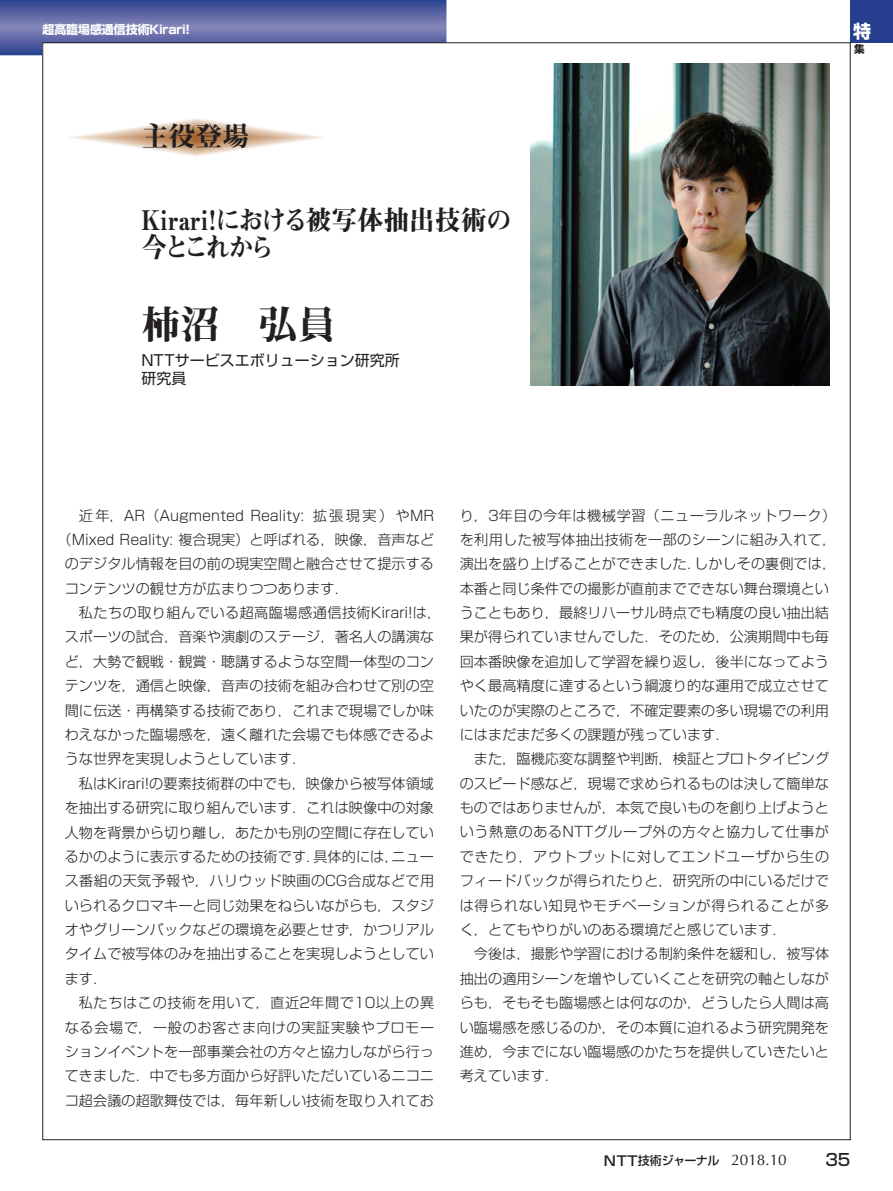
<style>
.page{position:relative;width:893px;height:1191px;background:#fff}
.page>*{position:absolute;margin:0;border:0;box-sizing:border-box;transform-origin:0 0}
.t1{font:39px "Midashi Min Pr 6 MA31";color:#231f20}
.t2{font:27px/27px "Midashi Min Pr 6 MA31";color:#231f20;scale:.95 1}
.t3{font:27px "Midashi Min Pr 6 MA31";color:#231f20}
.t4{font:700 18px "Shin Go Pr 6";color:#fff}
.t5{font:500 16.5px "Shin Go Pr 6";color:#231f20}
.t6{font:15px/18px "Shin Go Pr 6";color:#231f20}
.t7{font:300 14.1px/24.3px "Shin Go Pr 6";letter-spacing:.005em;color:#231f20;text-align:justify}
.t8{font:300 14.1px "Shin Go Pr 6";letter-spacing:.035em;color:#231f20}
.t9{font:300 14.1px "Shin Go Pr 6";letter-spacing:.025em;color:#231f20}
.t10{font:300 14.1px "Shin Go Pr 6";letter-spacing:.045em;color:#231f20}
.t11{font:300 14.1px "Shin Go Pr 6";letter-spacing:.05em;color:#231f20}
.t12{font:500 12px "Shin Go Pr 6";letter-spacing:-.05em;color:#231f20}
.t13{font:700 12px "Shin Go Pr 6";letter-spacing:-.01em;color:#fff}
.t14{font:700 10.5px "Shin Go Pr 6";color:#231f20}
.s1{font-size:13.5px}
.s2{font-family:"Optima";font-weight:400;font-size:15.3px}
</style>
<div class="page">
<svg style="left:0;top:0;width:446px;height:55px;background:#5e67a5"></svg>
<div style="left:43px;top:43px;width:807px;height:1096px;background:#fff"></div>
<div style="left:850px;top:0;width:43px;height:43px;background:#253f8e"></div>
<img style="left:531px;top:64px;width:298px;height:322px">
<svg style="left:69px;top:118px;width:255px;height:38px"></svg>
<p class="t13" style="left:42px;top:20px;width:149px">超高臨場感通信技術Kirari!</p>
<p class="t4" style="left:853px;top:17px;width:19px">特</p>
<p class="t14" style="left:854px;top:41px;width:12px">集</p>
<h2 class="t3" style="left:141px;top:115px;width:109px">主役登場</h2>
<h2 class="t2" style="left:141px;top:206px;width:391px">Kirari!における被写体抽出技術の今とこれから</h2>
<h1 class="t1" style="left:141px;top:294px;width:196px">柿沼　弘員</h1>
<p class="t6" style="left:141px;top:350px;width:260px">NTTサービスエボリューション研究所研究員</p>
<p class="t7" style="left:79px;top:502px;width:357px">近年，AR（Augmented Reality: 拡張現実）やMR</p>
<p class="t7" style="left:58px;top:526px;width:378px">（Mixed Reality: 複合現実）と呼ばれる，映像，音声など</p>
<p class="t7" style="left:65px;top:550px;width:371px">のデジタル情報を目の前の現実空間と融合させて提示する</p>
<p class="t7" style="left:65px;top:575px;width:286px">コンテンツの観せ方が広まりつつあります．</p>
<p class="t8" style="left:79px;top:601px;width:364px">私たちの取り組んでいる超高臨場感通信技術Kirari!は，</p>
<p class="t7" style="left:65px;top:623px;width:371px">スポーツの試合，音楽や演劇のステージ，著名人の講演な</p>
<p class="t7" style="left:65px;top:648px;width:371px">ど，大勢で観戦・観賞・聴講するような空間一体型のコン</p>
<p class="t7" style="left:65px;top:672px;width:371px">テンツを，通信と映像，音声の技術を組み合わせて別の空</p>
<p class="t7" style="left:65px;top:697px;width:371px">間に伝送・再構築する技術であり，これまで現場でしか味</p>
<p class="t7" style="left:65px;top:721px;width:371px">わえなかった臨場感を，遠く離れた会場でも体感できるよ</p>
<p class="t7" style="left:65px;top:745px;width:243px">うな世界を実現しようとしています．</p>
<p class="t7" style="left:79px;top:770px;width:357px">私はKirari!の要素技術群の中でも，映像から被写体領域</p>
<p class="t7" style="left:65px;top:794px;width:371px">を抽出する研究に取り組んでいます．これは映像中の対象</p>
<p class="t7" style="left:65px;top:818px;width:371px">人物を背景から切り離し，あたかも別の空間に存在してい</p>
<p class="t7" style="left:65px;top:843px;width:371px">るかのように表示するための技術です．具体的には，ニュー</p>
<p class="t9" style="left:65px;top:869px;width:371px">ス番組の天気予報や，ハリウッド映画のCG合成などで用</p>
<p class="t7" style="left:65px;top:892px;width:371px">いられるクロマキーと同じ効果をねらいながらも，スタジ</p>
<p class="t7" style="left:65px;top:916px;width:371px">オやグリーンバックなどの環境を必要とせず，かつリアル</p>
<p class="t7" style="left:65px;top:940px;width:371px">タイムで被写体のみを抽出することを実現しようとしてい</p>
<p class="t7" style="left:65px;top:965px;width:44px">ます．</p>
<p class="t10" style="left:79px;top:991px;width:357px">私たちはこの技術を用いて，直近2年間で10以上の異</p>
<p class="t11" style="left:65px;top:1015px;width:371px">なる会場で，一般のお客さま向けの実証実験やプロモー</p>
<p class="t7" style="left:65px;top:1038px;width:371px">ションイベントを一部事業会社の方々と協力しながら行っ</p>
<p class="t7" style="left:65px;top:1062px;width:371px">てきました．中でも多方面から好評いただいているニコニ</p>
<p class="t7" style="left:65px;top:1087px;width:371px">コ超会議の超歌舞伎では，毎年新しい技術を取り入れてお</p>
<p class="t7" style="left:460px;top:502px;width:378px;text-align:left">り，3年目の今年は機械学習（ニューラルネットワーク）を利用した被写体抽出技術を一部のシーンに組み入れて，演出を盛り上げることができました．しかしその裏側では，本番と同じ条件での撮影が直前までできない舞台環境ということもあり，最終リハーサル時点でも精度の良い抽出結果が得られていませんでした．そのため，公演期間中も毎回本番映像を追加して学習を繰り返し，後半になってようやく最高精度に達するという綱渡り的な運用で成立させていたのが実際のところで，不確定要素の多い現場での利用にはまだまだ多くの課題が残っています．</p>
<p class="t7" style="left:460px;top:745px;width:371px;text-indent:14px">また，臨機応変な調整や判断，検証とプロトタイピングのスピード感など，現場で求められるものは決して簡単なものではありませんが，本気で良いものを創り上げようという熱意のあるNTTグループ外の方々と協力して仕事ができたり，アウトプットに対してエンドユーザから生のフィードバックが得られたりと，研究所の中にいるだけでは得られない知見やモチベーションが得られることが多く，とてもやりがいのある環境だと感じています．</p>
<p class="t7" style="left:460px;top:940px;width:371px;text-indent:14px">今後は，撮影や学習における制約条件を緩和し，被写体抽出の適用シーンを増やしていくことを研究の軸としながらも，そもそも臨場感とは何なのか，どうしたら人間は高い臨場感を感じるのか，その本質に迫れるよう研究開発を進め，今までにない臨場感のかたちを提供していきたいと考えています．</p>
<p class="t12" style="left:604px;top:1150px;width:184px"><span class="s1">NTT</span>技術ジャーナル　<span class="s2">2018.10</span></p>
<p class="t5" style="left:825px;top:1145px;width:27px">35</p>
</div>
